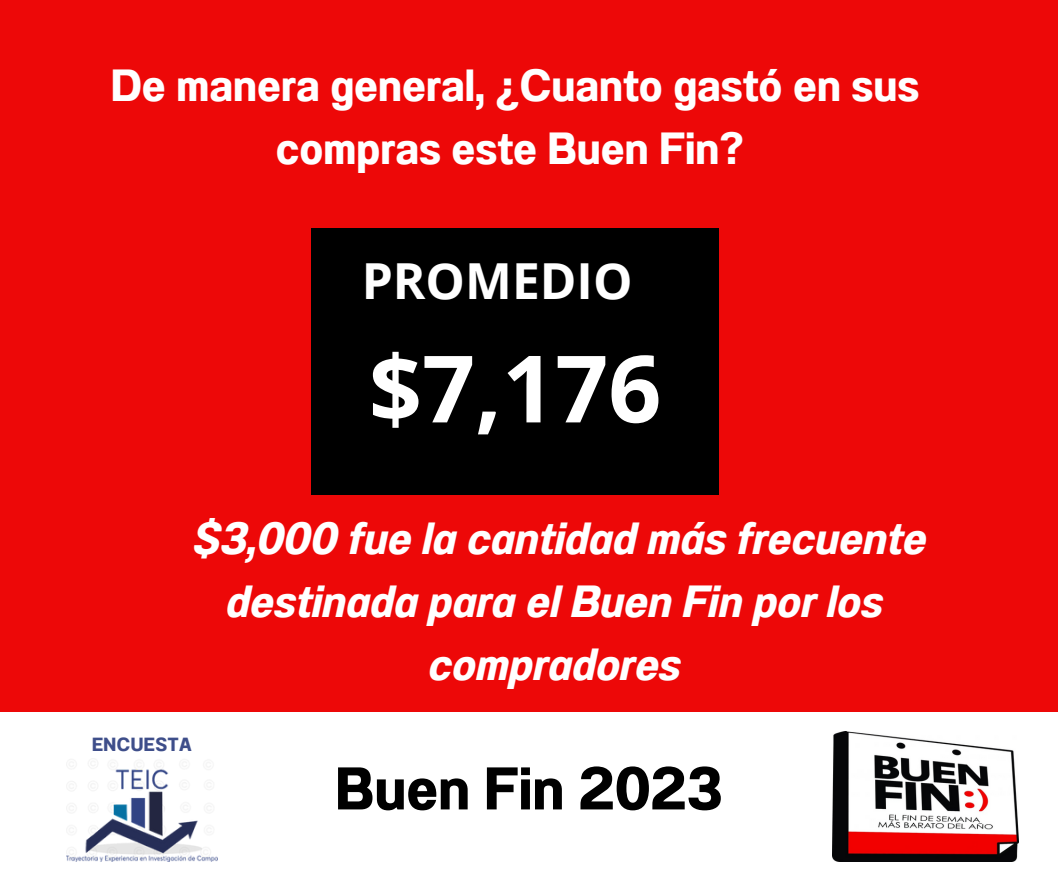
<style>
.page{position:relative;width:1058px;height:887px;background:#fff}
.page>*{position:absolute;margin:0;border:0;box-sizing:border-box;transform-origin:0 0}
.t1{font:700 93px "Open Sans";color:#fff}
.t2{font:60px "Anantason Bold Wd 87";color:#000}
.t3{font:700 49.65px "Open Sans";color:#fff}
.t4{font:45px/63px "Anantason Bold Wd 87 It";color:#fff;text-align:center}
.t5{font:45px/63px "Anantason Bold Wd 87";color:#fff;text-align:center}
.t6{font:19.05px "Anantason Bold Wd 87";letter-spacing:.03em;color:#3e4e8a}
</style>
<div class="page">
<div style="left:0;top:0;width:1058px;height:886px;background:#ed0808"></div>
<div style="left:0;top:712px;width:1058px;height:174px;background:#fff"></div>
<img style="left:66px;top:758px;width:151px;height:103px">
<img style="left:833px;top:731px;width:185px;height:130px">
<div style="left:311px;top:228px;width:408px;height:266px;background:#000"></div>
<p class="t5" style="left:111px;top:54px;width:809px">De manera general, ¿Cuanto gastó en sus compras este Buen Fin?</p>
<p class="t3" style="left:362px;top:246px;width:272px">PROMEDIO</p>
<p class="t1" style="left:369px;top:323px;width:294px">$7,176</p>
<p class="t4" style="left:191px;top:507px;width:735px">$3,000 fue la cantidad más frecuente destinada para el Buen Fin por los compradores</p>
<p class="t6" style="left:92px;top:733px;width:101px">ENCUESTA</p>
<p class="t2" style="left:335px;top:753px;width:388px">Buen Fin 2023</p>
</div>
